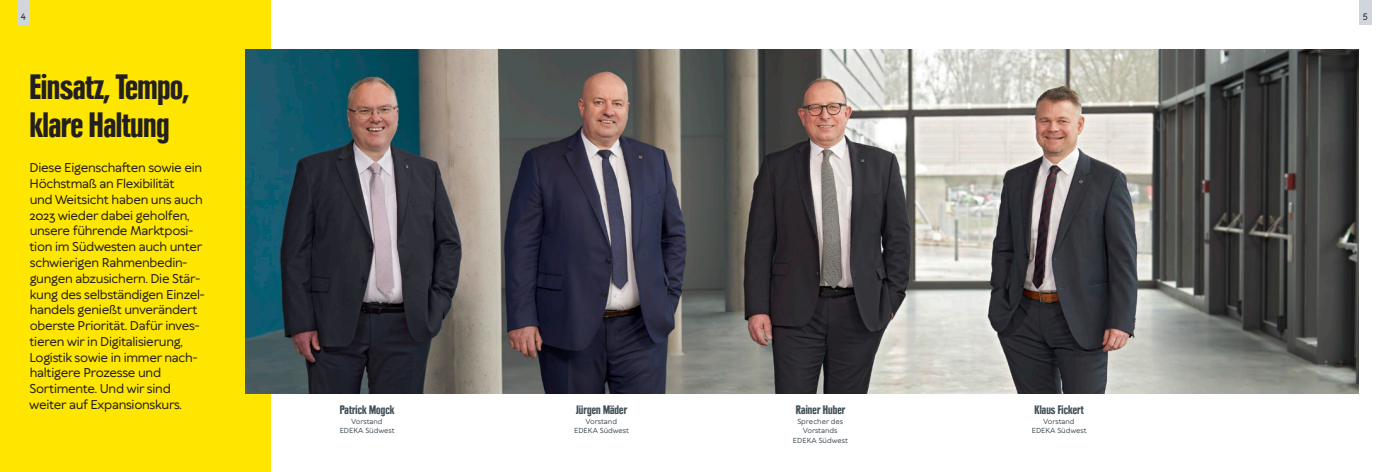
<style>
.page{position:relative;width:1389px;height:472px;background:#fff}
.page>*{position:absolute;margin:0;border:0;box-sizing:border-box;transform-origin:0 0}
.t1{font:900 condensed 35px/37.6px "Plak Com";color:#231f20}
.t2{font:500 12.25px/15.8px "TT Wellingtons";letter-spacing:-.025em;color:#231f20}
.t3{font:900 condensed 12.25px "Plak Com";letter-spacing:.01em;color:#425159}
.t4{font:500 8.75px "TT Wellingtons";color:#231f20}
.t5{font:500 7px/9.6px "TT Wellingtons";color:#425159;text-align:center}
</style>
<div class="page">
<div style="left:0;top:0;width:270px;height:471px;background:#ffe601"></div>
<img style="left:246px;top:50px;width:1113px;height:343px">
<div style="left:1359px;top:0;width:13px;height:25px;background:#d0d6db"></div>
<div style="left:17px;top:0;width:13px;height:25px;background:#d0d6db"></div>
<p class="t4" style="left:21px;top:9px;width:6px">4</p>
<p class="t4" style="left:1363px;top:9px;width:6px">5</p>
<h1 class="t1" style="left:30px;top:68px;width:161px">Einsatz, Tempo, klare Haltung</h1>
<p class="t2" style="left:29px;top:160px;width:177px">Diese Eigenschaften sowie ein<br>Höchstmaß an Flexibilität<br>und Weitsicht haben uns auch<br>2023 wieder dabei geholfen, unsere führende Marktposi&shy;tion im Südwesten auch unter schwierigen Rahmenbedin&shy;gungen abzusichern. Die Stär&shy;kung des selbständigen Einzel&shy;handels genießt unverändert oberste Priorität. Dafür inves&shy;tieren wir in Digitalisierung,<br>Logistik sowie in immer nach&shy;haltigere Prozesse und<br>Sortimente. Und wir sind weiter auf Expansionskurs.</p>
<p class="t3" style="left:340px;top:402px;width:56px">Patrick Mogck</p>
<p class="t5" style="left:340px;top:416px;width:57px">Vorstand<br>EDEKA Südwest</p>
<p class="t3" style="left:576px;top:402px;width:53px">Jürgen Mäder</p>
<p class="t5" style="left:574px;top:416px;width:57px">Vorstand<br>EDEKA Südwest</p>
<p class="t3" style="left:796px;top:402px;width:51px">Rainer Huber</p>
<p class="t5" style="left:793px;top:416px;width:57px">Sprecher des<br>Vorstands<br>EDEKA Südwest</p>
<p class="t3" style="left:1035px;top:402px;width:51px">Klaus Fickert</p>
<p class="t5" style="left:1032px;top:416px;width:57px">Vorstand<br>EDEKA Südwest</p>
</div>
